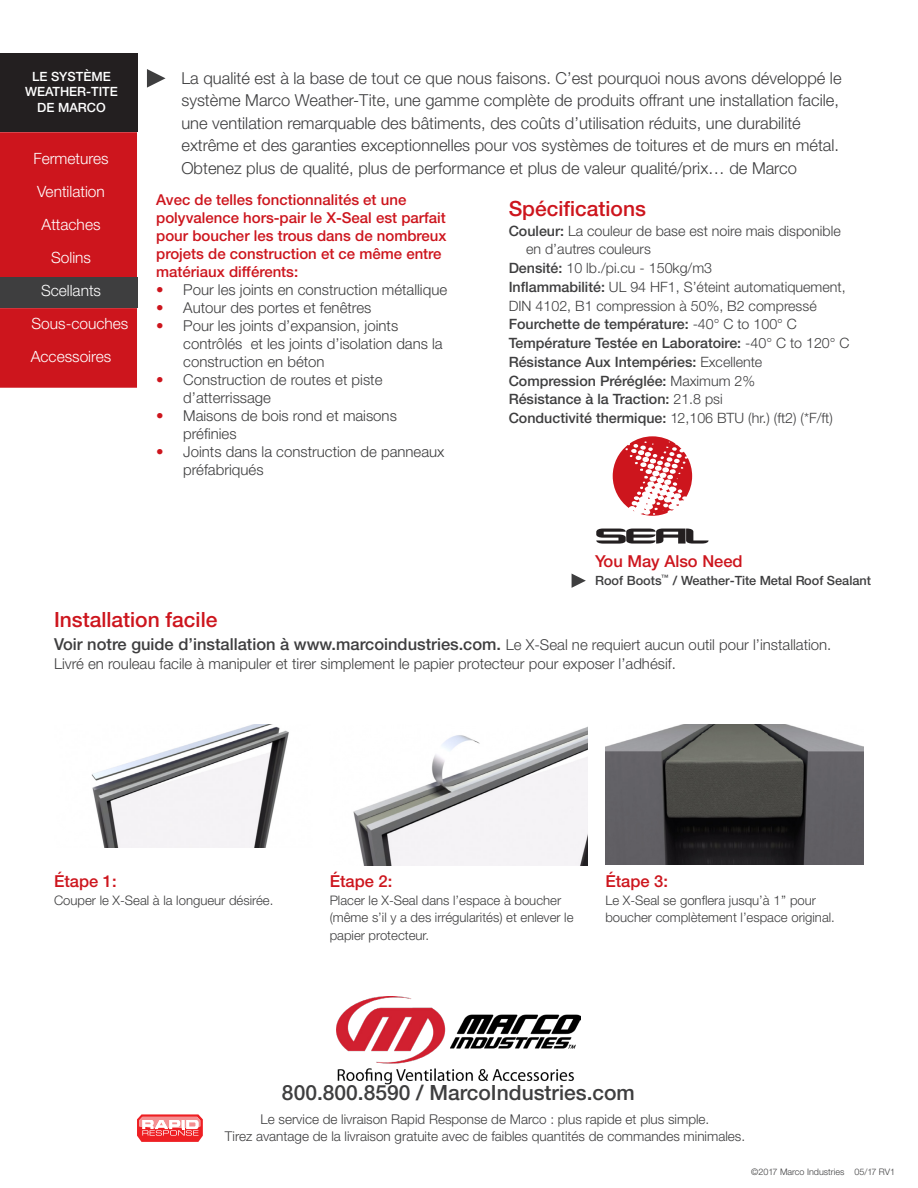
<style>
.page{position:relative;width:918px;height:1188px;background:#fff}
.page>*{position:absolute;margin:0;border:0;box-sizing:border-box;transform-origin:0 0}
.t1{font:500 21px "Helvetica Neue LT Std";color:#3e3e3f}
.Headline{font:500 21px "Helvetica Neue LT Std";color:#cd151d}
.Cutline{font:300 16.5px/22.5px "Helvetica Neue LT Std";color:#3e3e3f}
.Headline-2{font:500 16.5px "Helvetica Neue LT Std";color:#3e3e3f}
.Headline-3{font:500 16.5px "Helvetica Neue LT Std";color:#cd151d}
.t2{font:300 15.6px/33px "Helvetica Neue LT Std";color:#fff}
.Headline-4{font:300 15px/18px "Helvetica Neue LT Std";color:#3e3e3f}
.t3{font:500 15px/18px "Helvetica Neue LT Std";color:#cd151d}
.Body_Copy{font:300 14.25px/18.8px "Helvetica Neue LT Std";color:#3e3e3f}
.Body_Copy-2{font:500 14.25px "Helvetica Neue LT Std";color:#3e3e3f}
.t4{font:500 13.95px/16.6px "Helvetica Neue LT Std";color:#fff;text-align:center}
.t5{font:300 13.5px "Helvetica Neue LT Std";color:#3e3e3f}
.Headline-5{font:300 13.2px/17.7px "Helvetica Neue LT Std";color:#3e3e3f}
.t6{font:500 12.75px "Helvetica Neue LT Std";color:#3e3e3f}
.t7{font:500 12.75px/15.3px "Helvetica Neue LT Std";color:#fff;text-align:center}
.t8{font:300 9px "Helvetica Neue LT Std";color:#3e3e3f}
.s1{color:#cd151d}
.s2{font-weight:500}
.s3{font-weight:300}
.s4{font-weight:300;font-size:15px}
</style>
<div class="page">
<img style="left:337px;top:996px;width:243px;height:89px">
<svg style="left:137px;top:1114px;width:66px;height:28px"></svg>
<img style="left:91px;top:725px;width:198px;height:123px">
<img style="left:353px;top:726px;width:235px;height:139px">
<img style="left:605px;top:725px;width:259px;height:140px">
<svg style="left:147px;top:69px;width:19px;height:19px"></svg>
<svg style="left:572px;top:574px;width:14px;height:14px"></svg>
<div style="left:0;top:132px;width:137px;height:256px;background:#cd151d"></div>
<div style="left:0;top:53px;width:137px;height:79px;background:#231f20"></div>
<div style="left:0;top:277px;width:137px;height:31px;background:#3e3e3f"></div>
<svg style="left:596px;top:529px;width:113px;height:15px"></svg>
<svg style="left:613px;top:436px;width:79px;height:80px"></svg>
<p class="t4" style="left:13px;top:66px;width:91px">The Marco<br>Weather-Tite<sup>™<br></sup>System</p>
<p class="t7" style="left:25px;top:69px;width:94px">LE SYSTÈME<br>WEATHER-TITE<br>DE MARCO</p>
<p class="t2" style="left:33px;top:142px;width:77px">Fermetures</p>
<p class="t2" style="left:37px;top:175px;width:69px">Ventilation</p>
<p class="t2" style="left:42px;top:208px;width:60px">Attaches</p>
<p class="t2" style="left:51px;top:241px;width:41px">Solins</p>
<p class="t2" style="left:41px;top:274px;width:62px">Scellants</p>
<p class="t2" style="left:31px;top:307px;width:99px">Sous-couches<br>Accessoires</p>
<p class="Cutline" style="left:181px;top:66px;width:662px">La qualité est à la base de tout ce que nous faisons. C’est pourquoi nous avons développé le système Marco Weather-Tite, une gamme complète de produits offrant une installation facile, une ventilation remarquable des bâtiments, des coûts d’utilisation réduits, une durabilité extrême et des garanties exceptionnelles pour vos systèmes de toitures et de murs en métal.<br>Obtenez plus de qualité, plus de performance et plus de valeur qualité/prix… de Marco</p>
<p class="t3" style="left:156px;top:190px;width:292px">Avec de telles fonctionnalités et une polyvalence hors-pair le X-Seal est parfait pour boucher les trous dans de nombreux projets de construction et ce même entre matériaux différents:</p>
<p class="Headline-4" style="left:156px;top:280px;width:292px"><span class="s1">•</span> Pour les joints en construction métallique</p>
<p class="Headline-4" style="left:156px;top:298px;width:217px"><span class="s1">•</span> Autour des portes et fenêtres</p>
<p class="Headline-4" style="left:183px;top:316px;width:261px;text-indent:-27px"><span class="s1">•</span> Pour les joints d’expansion, joints contrôlés et les joints d’isolation dans la construction en béton</p>
<p class="Headline-4" style="left:183px;top:370px;width:201px;text-indent:-27px"><span class="s1">•</span> Construction de routes et piste d’atterrissage</p>
<p class="Headline-4" style="left:183px;top:406px;width:215px;text-indent:-27px"><span class="s1">•</span> Maisons de bois rond et maisons préfinies</p>
<p class="Headline-4" style="left:183px;top:442px;width:263px;text-indent:-27px"><span class="s1">•</span> Joints dans la construction de panneaux préfabriqués</p>
<p class="Headline" style="left:509px;top:196px;width:139px">Spécifications</p>
<p class="Body_Copy" style="left:526px;top:221px;width:316px;text-indent:-17px"><span class="s2">Couleur:</span> La couleur de base est noire mais disponible en d’autres couleurs</p>
<p class="Body_Copy" style="left:509px;top:258px;width:205px"><span class="s2">Densité:</span> 10 lb./pi.cu - 150kg/m3</p>
<p class="Body_Copy" style="left:509px;top:277px;width:339px"><span class="s2">Inflammabilité:</span> UL 94 HF1, S’éteint automatiquement,<br>DIN 4102, B1 compression à 50%, B2 compressé</p>
<p class="Body_Copy-2" style="left:509px;top:316px;width:290px">Fourchette de température: <span class="s3">-40° C to 100° C</span></p>
<p class="Body_Copy-2" style="left:509px;top:335px;width:342px">Température Testée en Laboratoire: <span class="s3">-40° C to 120° C</span></p>
<p class="Body_Copy-2" style="left:509px;top:353px;width:255px">Résistance Aux Intempéries: <span class="s3">Excellente</span></p>
<p class="Body_Copy-2" style="left:509px;top:372px;width:248px">Compression Préréglée: <span class="s3">Maximum 2%</span></p>
<p class="Body_Copy-2" style="left:509px;top:391px;width:216px">Résistance à la Traction: <span class="s3">21.8 psi</span></p>
<p class="Body_Copy" style="left:509px;top:408px;width:326px"><span class="s2">Conductivité thermique:</span> 12,106 BTU (hr.) (ft2) (*F/ft)</p>
<p class="Headline-3" style="left:595px;top:551px;width:149px">You May Also Need</p>
<p class="t6" style="left:595px;top:573px;width:278px">Roof Boots<sup>™</sup> / Weather-Tite Metal Roof Sealant</p>
<p class="Headline" style="left:54px;top:607px;width:165px">Installation facile</p>
<p class="Headline-2" style="left:54px;top:634px;width:779px">Voir notre guide d’installation à www.marcoindustries.com. <span class="s4">Le X-Seal ne requiert aucun outil pour l’installation.</span></p>
<p class="Headline-4" style="left:54px;top:655px;width:623px">Livré en rouleau facile à manipuler et tirer simplement le papier protecteur pour exposer l’adhésif.</p>
<p class="Headline-3" style="left:54px;top:872px;width:64px">Étape 1:</p>
<p class="Headline-5" style="left:54px;top:891px;width:221px">Couper le X-Seal à la longueur désirée.</p>
<p class="Headline-3" style="left:330px;top:872px;width:64px">Étape 2:</p>
<p class="Headline-5" style="left:330px;top:891px;width:245px">Placer le X-Seal dans l’espace à boucher (même s’il y a des irrégularités) et enlever le papier protecteur.</p>
<p class="Headline-3" style="left:605px;top:872px;width:64px">Étape 3:</p>
<p class="Headline-5" style="left:605px;top:891px;width:231px">Le X-Seal se gonflera jusqu’à 1’’ pour boucher complètement l’espace original.</p>
<p class="t1" style="left:282px;top:1080px;width:354px">800.800.8590 / MarcoIndustries.com</p>
<p class="t5" style="left:260px;top:1111px;width:450px">Le service de livraison Rapid Response de Marco : plus rapide et plus simple.</p>
<p class="t5" style="left:225px;top:1128px;width:522px">Tirez avantage de la livraison gratuite avec de faibles quantités de commandes minimales.</p>
<p class="t8" style="left:751px;top:1166px;width:145px">©2017 Marco Industries 05/17 RV1</p>
</div>
